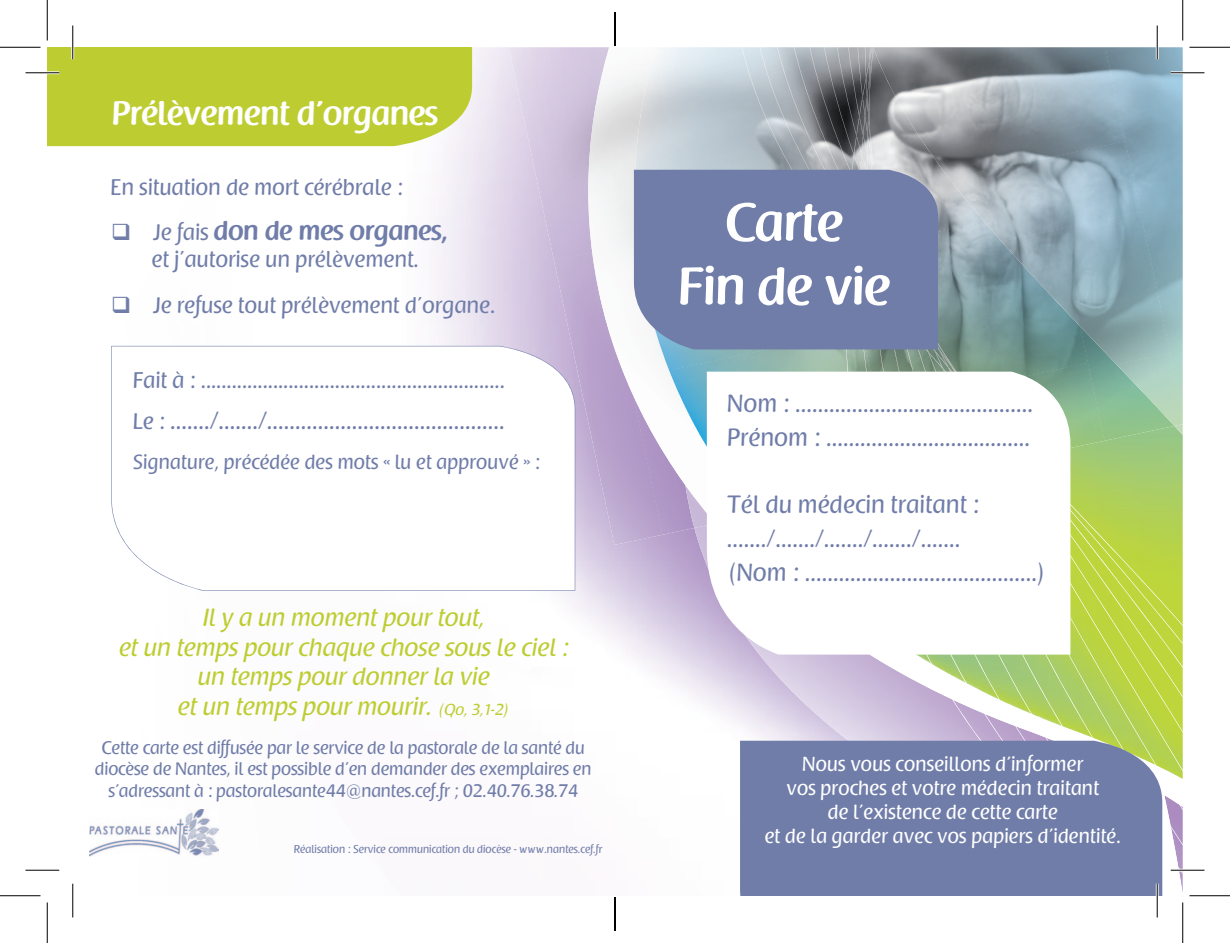
<style>
.page{position:relative;width:1230px;height:943px;background:#fff}
.page>*{position:absolute;margin:0;border:0;box-sizing:border-box;transform-origin:0 0}
.t1{font:600 53.1px/63.9px "Raspoutine";color:#fff;text-align:center}
.t2{font:600 33.75px "Raspoutine";color:#fff}
.t3{font:600 27px "Raspoutine";color:#707da9}
.t4{font:24.75px/33.8px "Raspoutine Classic";color:#707da9}
.t5{font:24.75px/29.7px "Raspoutine Classic";color:#bdcd31;text-align:center}
.t6{font:22.5px "Raspoutine Classic";color:#707da9}
.t7{font:20.25px/24.3px "Raspoutine Classic";color:#fff;text-align:center}
.t8{font:20.25px "Raspoutine Classic";color:#707da9}
.t9{font:18px/21.6px "Raspoutine Classic";letter-spacing:-.01em;color:#707da9;text-align:center}
.t10{font:11.25px "Raspoutine Classic";letter-spacing:-.01em;color:#707da9}
.s1{font-family:"Raspoutine Classic";font-weight:400;font-size:22.5px}
.s2{font-size:22.5px}
.s3{font-size:15.75px}
</style>
<div class="page">
<img style="left:694px;top:528px;width:233px;height:213px">
<img style="left:1162px;top:795px;width:21px;height:99px">
<img style="left:927px;top:654px;width:256px;height:125px">
<img style="left:1105px;top:435px;width:78px;height:22px">
<svg style="left:1174px;top:426px;width:9px;height:9px"></svg>
<img style="left:1022px;top:457px;width:161px;height:210px">
<img style="left:509px;top:47px;width:79px;height:214px">
<img style="left:554px;top:252px;width:109px;height:293px">
<img style="left:632px;top:523px;width:62px;height:12px">
<img style="left:685px;top:523px;width:22px;height:5px">
<img style="left:588px;top:47px;width:46px;height:137px">
<img style="left:588px;top:184px;width:119px;height:339px">
<img style="left:895px;top:222px;width:106px;height:150px">
<img style="left:669px;top:349px;width:226px;height:166px">
<img style="left:1105px;top:412px;width:69px;height:29px">
<img style="left:961px;top:363px;width:144px;height:100px">
<img style="left:873px;top:47px;width:232px;height:132px">
<img style="left:1105px;top:47px;width:78px;height:365px">
<img style="left:949px;top:141px;width:191px;height:101px">
<img style="left:1001px;top:212px;width:169px;height:153px">
<img style="left:1116px;top:353px;width:67px;height:73px">
<img style="left:742px;top:47px;width:131px;height:123px">
<svg style="left:870px;top:47px;width:4px;height:12px"></svg>
<img style="left:905px;top:322px;width:56px;height:50px">
<div style="left:634px;top:170px;width:304px;height:179px;background:#707da9"></div>
<svg style="left:707px;top:372px;width:363px;height:282px"></svg>
<div style="left:740px;top:741px;width:422px;height:155px;background:#707da9"></div>
<svg style="left:111px;top:346px;width:464px;height:245px"></svg>
<div style="left:47px;top:47px;width:425px;height:99px;background:#bdcd31"></div>
<img style="left:89px;top:809px;width:129px;height:47px">
<hr style="left:26px;top:71px;width:33px;height:3px;background:#fff">
<hr style="left:1171px;top:71px;width:33px;height:3px;background:#fff">
<hr style="left:1171px;top:869px;width:33px;height:2px;background:#fff">
<hr style="left:71px;top:26px;width:3px;height:33px;background:#fff">
<hr style="left:1156px;top:26px;width:2px;height:33px;background:#fff">
<hr style="left:1156px;top:884px;width:2px;height:33px;background:#fff">
<hr style="left:26px;top:72px;width:33px;height:1px;background:#000">
<hr style="left:1171px;top:72px;width:33px;height:1px;background:#000">
<hr style="left:26px;top:870px;width:33px;height:1px;background:#000">
<hr style="left:1171px;top:870px;width:33px;height:1px;background:#000">
<hr style="left:72px;top:26px;width:1px;height:33px;background:#000">
<hr style="left:72px;top:884px;width:1px;height:33px;background:#000">
<hr style="left:1157px;top:26px;width:1px;height:33px;background:#000">
<hr style="left:1157px;top:884px;width:1px;height:33px;background:#000">
<hr style="left:0;top:47px;width:40px;height:1px;background:#000">
<hr style="left:1189px;top:47px;width:41px;height:1px;background:#000">
<hr style="left:0;top:895px;width:40px;height:1px;background:#000">
<hr style="left:1189px;top:895px;width:41px;height:1px;background:#000">
<hr style="left:47px;top:0;width:1px;height:41px;background:#000">
<hr style="left:47px;top:902px;width:1px;height:41px;background:#000">
<hr style="left:1182px;top:0;width:1px;height:41px;background:#000">
<hr style="left:1182px;top:902px;width:1px;height:41px;background:#000">
<hr style="left:615px;top:12px;width:1px;height:34px;background:#000">
<hr style="left:615px;top:897px;width:1px;height:34px;background:#000">
<h2 class="t2" style="left:113px;top:94px;width:328px">Prélèvement d’organes</h2>
<p class="t6" style="left:111px;top:175px;width:298px">En situation de mort cérébrale :</p>
<p class="t3" style="left:111px;top:216px;width:344px">❑ <span class="s1">Je fais</span> don de mes organes,</p>
<p class="t6" style="left:152px;top:247px;width:272px">et j’autorise un prélèvement.</p>
<p class="t6" style="left:111px;top:293px;width:390px">❑ Je refuse tout prélèvement d’organe.</p>
<p class="t6" style="left:133px;top:368px;width:378px">Fait à : ...........................................................</p>
<p class="t4" style="left:133px;top:404px;width:378px"><span class="s2">Le :</span> ......./......./..........................................</p>
<p class="t8" style="left:133px;top:451px;width:412px">Signature, précédée des mots « lu et approuvé » :</p>
<p class="t5" style="left:119px;top:603px;width:451px">Il y a un moment pour tout,<br>et un temps pour chaque chose sous le ciel : un temps pour donner la vie<br>et un temps pour mourir. <span class="s3">(Qo, 3,1-2)</span></p>
<p class="t9" style="left:96px;top:737px;width:501px">Cette carte est diffusée par le service de la pastorale de la santé du diocèse de Nantes,ilest possible d’en demander des exemplaires en s’adressant à :pastoralesante44@nantes.cef.fr ;02.40.76.38.74</p>
<p class="t10" style="left:294px;top:842px;width:310px">Réalisation :Service communication du diocèse -www.nantes.cef.fr</p>
<h1 class="t1" style="left:680px;top:192px;width:222px">Carte<br>Fin de vie</h1>
<p class="t4" style="left:728px;top:387px;width:312px">Nom : ..........................................<br>Prénom : ....................................</p>
<p class="t4" style="left:728px;top:488px;width:321px">Tél du médecin traitant : ......./......./......./......./.......<br>(Nom : .........................................)</p>
<p class="t7" style="left:765px;top:752px;width:361px">Nous vous conseillons d’informer<br>vos proches et votre médecin traitant<br>de l’existence de cette carte<br>et de la garder avec vos papiers d’identité.</p>
</div>
